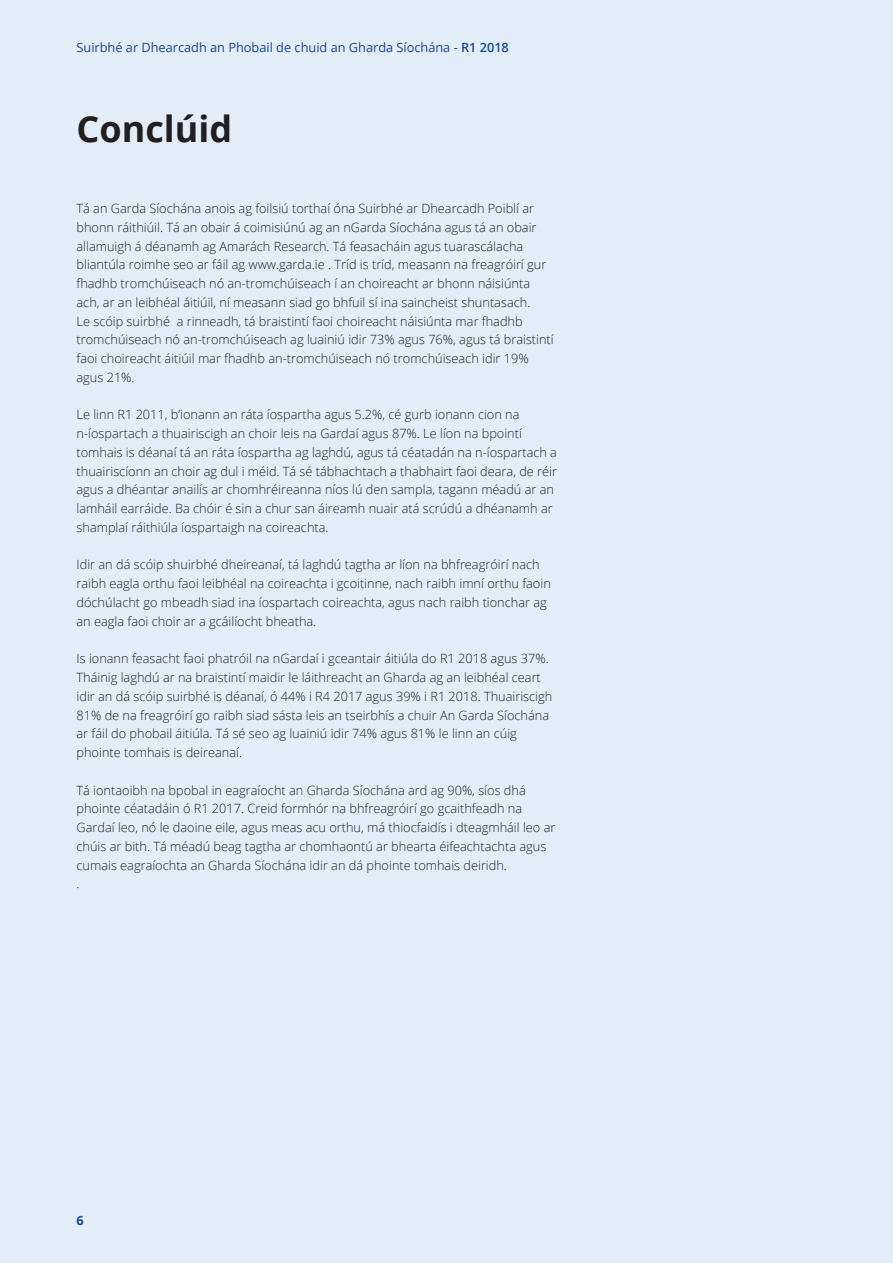
<style>
.page{position:relative;width:893px;height:1263px;background:#e3edf8}
.page>*{position:absolute;margin:0;border:0;box-sizing:border-box;transform-origin:0 0}
.t1{font:700 36px "Open Sans";color:#231f20}
.t2{font:300 12.75px/18.8px "Open Sans";color:#231f20}
.t3{font:12.75px "Open Sans";color:#19488e}
.t4{font:700 12.75px "Open Sans";color:#19488e}
.s1{font-weight:600}
</style>
<div class="page">
<p class="t3" style="left:77px;top:39px;width:434px">Suirbhé ar Dhearcadh an Phobail de chuid an Gharda Síochána - <span class="s1">R1 2018</span></p>
<h1 class="t1" style="left:77px;top:104px;width:157px">Conclúid</h1>
<p class="t2" style="left:77px;top:199px;width:479px">Tá an Garda Síochána anois ag foilsiú torthaí óna Suirbhé ar Dhearcadh Poiblí ar bhonn ráithiúil. Tá an obair á coimisiúnú ag an nGarda Síochána agus tá an obair allamuigh á déanamh ag Amarách Research. Tá feasacháin agus tuarascálacha bliantúla roimhe seo ar fáil ag www.garda.ie . Tríd is tríd, measann na freagróirí gur fhadhb tromchúiseach nó an-tromchúiseach í an choireacht ar bhonn náisiúnta ach, ar an leibhéal áitiúil, ní measann siad go bhfuil sí ina saincheist shuntasach.<br>Le scóip suirbhé a rinneadh, tá braistintí faoi choireacht náisiúnta mar fhadhb tromchúiseach nó an-tromchúiseach ag luainiú idir 73% agus 76%, agus tá braistintí faoi choireacht áitiúil mar fhadhb an-tromchúiseach nó tromchúiseach idir 19% agus 21%.</p>
<p class="t2" style="left:77px;top:405px;width:482px">Le linn R1 2011, b’ionann an ráta íospartha agus 5.2%, cé gurb ionann cion na n-íospartach a thuairiscigh an choir leis na Gardaí agus 87%. Le líon na bpointí tomhais is déanaí tá an ráta íospartha ag laghdú, agus tá céatadán na n-íospartach a thuairiscíonn an choir ag dul i méid. Tá sé tábhachtach a thabhairt faoi deara, de réir agus a dhéantar anailís ar chomhréireanna níos lú den sampla, tagann méadú ar an lamháil earráide. Ba chóir é sin a chur san áireamh nuair atá scrúdú a dhéanamh ar shamplaí ráithiúla íospartaigh na coireachta.</p>
<p class="t2" style="left:77px;top:555px;width:476px">Idir an dá scóip shuirbhé dheireanaí, tá laghdú tagtha ar líon na bhfreagróirí nach raibh eagla orthu faoi leibhéal na coireachta i gcoitinne, nach raibh imní orthu faoin dóchúlacht go mbeadh siad ina íospartach coireachta, agus nach raibh tionchar ag an eagla faoi choir ar a gcáilíocht bheatha.</p>
<p class="t2" style="left:77px;top:649px;width:477px">Is ionann feasacht faoi phatróil na nGardaí i gceantair áitiúla do R1 2018 agus 37%.<br>Tháinig laghdú ar na braistintí maidir le láithreacht an Gharda ag an leibhéal ceart idir an dá scóip suirbhé is déanaí, ó 44% i R4 2017 agus 39% i R1 2018. Thuairiscigh 81% de na freagróirí go raibh siad sásta leis an tseirbhís a chuir An Garda Síochána ar fáil do phobail áitiúla. Tá sé seo ag luainiú idir 74% agus 81% le linn an cúig phointe tomhais is deireanaí.</p>
<p class="t2" style="left:77px;top:780px;width:480px">Tá iontaoibh na bpobal in eagraíocht an Gharda Síochána ard ag 90%, síos dhá phointe céatadáin ó R1 2017. Creid formhór na bhfreagróirí go gcaithfeadh na Gardaí leo, nó le daoine eile, agus meas acu orthu, má thiocfaidís i dteagmháil leo ar chúis ar bith. Tá méadú beag tagtha ar chomhaontú ar bhearta éifeachtachta agus cumais eagraíochta an Gharda Síochána idir an dá phointe tomhais deiridh.<br>.</p>
<p class="t4" style="left:77px;top:1211px;width:9px">6</p>
</div>
